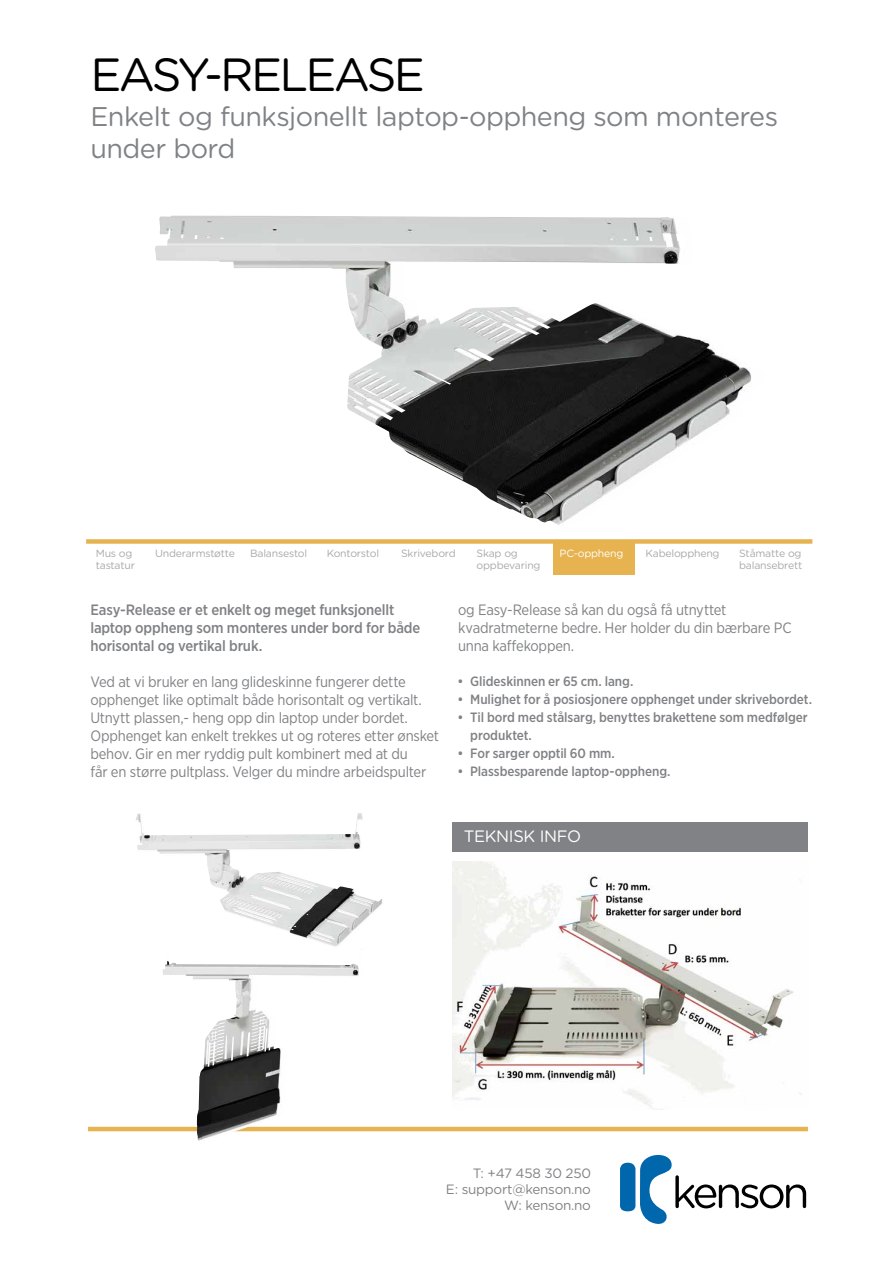
<style>
.page{position:relative;width:893px;height:1263px;background:#fff}
.page>*{position:absolute;margin:0;border:0;box-sizing:border-box;transform-origin:0 0}
.t1{font:46.5px "Gotham Rounded";letter-spacing:-.06em;color:#000}
.t2{font:27px/32.4px "Gotham Rounded";letter-spacing:-.02em;color:#808285}
.t3{font:16.5px "Gotham Rounded";letter-spacing:-.02em;color:#fff}
.t4{font:15px/18px "Gotham Narrow";letter-spacing:-.015em;color:#808285}
.t5{font:500 15px/18px "Gotham Narrow";letter-spacing:-.01em;color:#808285}
.t6{font:500 13.5px/18px "Gotham Narrow";letter-spacing:-.005em;color:#808285}
.t7{font:13.5px/16.2px "Gotham Rounded";letter-spacing:-.02em;color:#808285;text-align:right}
.t8{font:10.5px/12.6px "Gotham Rounded";letter-spacing:-.02em;color:#a7a9ac}
.t9{font:10.5px "Gotham Rounded";letter-spacing:-.02em;color:#fff}
</style>
<div class="page">
<img style="left:155px;top:216px;width:597px;height:309px">
<svg style="left:620px;top:1155px;width:186px;height:69px"></svg>
<hr style="left:88px;top:1127px;width:720px;height:4px;background:#e6b350">
<div style="left:553px;top:542px;width:82px;height:33px;background:#e6b350"></div>
<div style="left:86px;top:539px;width:726px;height:5px;background:#e6b350"></div>
<img style="left:136px;top:813px;width:246px;height:134px">
<img style="left:162px;top:961px;width:198px;height:180px">
<div style="left:453px;top:823px;width:355px;height:29px;background:#808285"></div>
<img style="left:453px;top:862px;width:349px;height:248px">
<h1 class="t1" style="left:90px;top:43px;width:336px">EASY-RELEASE</h1>
<h2 class="t2" style="left:90px;top:99px;width:689px">Enkelt og funksjonellt laptop-oppheng som monteres under bord</h2>
<p class="t8" style="left:96px;top:546px;width:41px">Mus og tastatur</p>
<p class="t8" style="left:155px;top:546px;width:81px">Underarmstøtte</p>
<p class="t8" style="left:250px;top:546px;width:59px">Balansestol</p>
<p class="t8" style="left:327px;top:546px;width:54px">Kontorstol</p>
<p class="t8" style="left:401px;top:546px;width:56px">Skrivebord</p>
<p class="t8" style="left:477px;top:546px;width:66px">Skap og oppbevaring</p>
<p class="t9" style="left:559px;top:546px;width:65px">PC-oppheng</p>
<p class="t8" style="left:646px;top:546px;width:75px">Kabeloppheng</p>
<p class="t8" style="left:739px;top:546px;width:65px">Ståmatte og balansebrett</p>
<p class="t5" style="left:90px;top:600px;width:331px">Easy-Release er et enkelt og meget funksjonellt laptop oppheng som monteres under bord for både horisontal og vertikal bruk.</p>
<p class="t4" style="left:90px;top:672px;width:350px">Ved at vi bruker en lang glideskinne fungerer dette opphenget like optimalt både horisontalt og vertikalt.<br>Utnytt plassen,- heng opp din laptop under bordet.<br>Opphenget kan enkelt trekkes ut og roteres etter ønsket behov. Gir en mer ryddig pult kombinert med at du<br>får en større pultplass. Velger du mindre arbeidspulter</p>
<p class="t4" style="left:458px;top:600px;width:335px">og Easy-Release så kan du også få utnyttet kvadratmeterne bedre. Her holder du din bærbare PC unna kaffekoppen.</p>
<p class="t6" style="left:457px;top:672px;width:177px">• Glideskinnen er 65 cm. lang.</p>
<p class="t6" style="left:457px;top:690px;width:356px">• Mulighet for å posiosjonere opphenget under skrivebordet.</p>
<p class="t6" style="left:470px;top:708px;width:339px;text-indent:-13px">• Til bord med stålsarg, benyttes brakettene som medfølger produktet.</p>
<p class="t6" style="left:457px;top:744px;width:159px">• For sarger opptil 60 mm.</p>
<p class="t6" style="left:457px;top:762px;width:215px">• Plassbesparende laptop-oppheng.</p>
<p class="t3" style="left:464px;top:825px;width:119px">Teknisk info</p>
<p class="t7" style="left:446px;top:1164px;width:147px">T: +47 458 30 250<br>E: support@kenson.no<br>W: kenson.no</p>
</div>
